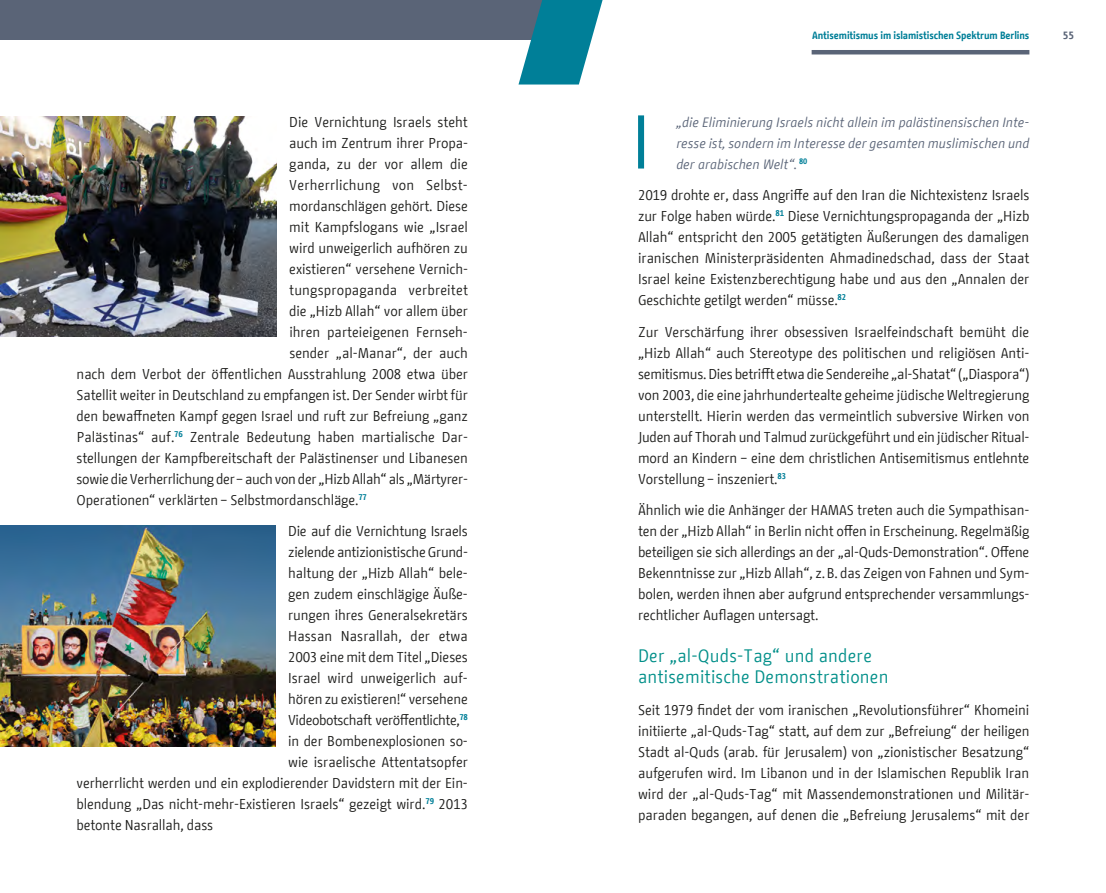
<style>
.page{position:relative;width:1106px;height:893px;background:#fff}
.page>*{position:absolute;margin:0;border:0;box-sizing:border-box;transform-origin:0 0}
.t1{font:18px/21px "BMF Change";letter-spacing:.01em;color:#008f89}
.t2{font:14.25px/21px "BMF Change";letter-spacing:-.01em;color:#1d1d1b;text-align:justify}
.t3{font:14.25px "BMF Change";letter-spacing:-.03em;color:#1d1d1b}
.t4{font:14.25px "BMF Change";letter-spacing:.01em;color:#1d1d1b}
.t5{font:14.25px "BMF Change";letter-spacing:.015em;color:#1d1d1b}
.t6{font:italic 13.5px/21px "BMF Change";color:#5a6477;text-align:justify}
.t7{font:700 10.5px "BMF Change";letter-spacing:-.01em;color:#007f98}
.t8{font:700 10.5px "BMF Change";color:#5a6477}
</style>
<div class="page">
<div style="left:0;top:0;width:561px;height:39px;background:#5a6477"></div>
<svg style="left:518px;top:0;width:84px;height:85px"></svg>
<img style="left:0;top:116px;width:276px;height:221px">
<img style="left:0;top:526px;width:275px;height:220px">
<div style="left:638px;top:115px;width:6px;height:54px;background:#007f98"></div>
<hr style="left:811px;top:50px;width:218px;height:4px;background:#5a6477">
<p class="t2" style="left:289px;top:111px;width:180px">Die Vernichtung Israels steht</p>
<p class="t2" style="left:289px;top:132px;width:180px">auch im Zentrum ihrer Propa-</p>
<p class="t2" style="left:289px;top:153px;width:180px">ganda, zu der vor allem die</p>
<p class="t5" style="left:289px;top:174px;width:180px">Verherrlichung von Selbst-</p>
<p class="t2" style="left:289px;top:195px;width:180px">mordanschlägen gehört. Diese</p>
<p class="t2" style="left:289px;top:216px;width:180px">mit Kampfslogans wie „Israel</p>
<p class="t2" style="left:289px;top:237px;width:180px">wird unweigerlich aufhören zu</p>
<p class="t2" style="left:289px;top:258px;width:180px">existieren“ versehene Vernich-</p>
<p class="t4" style="left:289px;top:279px;width:180px">tungspropaganda verbreitet</p>
<p class="t2" style="left:289px;top:300px;width:180px">die „Hizb Allah“ vor allem über</p>
<p class="t2" style="left:289px;top:321px;width:180px">ihren parteieigenen Fernseh-</p>
<p class="t2" style="left:289px;top:342px;width:180px">sender „al-Manar“, der auch</p>
<p class="t2" style="left:77px;top:363px;width:393px">nach dem Verbot der öffentlichen Ausstrahlung 2008 etwa über</p>
<p class="t2" style="left:77px;top:384px;width:393px">Satellit weiter in Deutschland zu empfangen ist. Der Sender wirbt für</p>
<p class="t2" style="left:77px;top:405px;width:393px">den bewaffneten Kampf gegen Israel und ruft zur Befreiung „ganz</p>
<p class="t2" style="left:77px;top:426px;width:391px">Palästinas“ auf.<sup>76</sup> Zentrale Bedeutung haben martialische Dar-</p>
<p class="t2" style="left:77px;top:447px;width:393px">stellungen der Kampfbereitschaft der Palästinenser und Libanesen</p>
<p class="t2" style="left:77px;top:468px;width:391px">sowie die Verherrlichung der – auch von der „Hizb Allah“ als „Märtyrer-</p>
<p class="t2" style="left:77px;top:489px;width:292px">Operationen“ verklärten – Selbstmordanschläge.<sup>77</sup></p>
<p class="t2" style="left:288px;top:521px;width:181px">Die auf die Vernichtung Israels</p>
<p class="t2" style="left:288px;top:542px;width:181px">zielende antizionistische Grund-</p>
<p class="t2" style="left:288px;top:563px;width:181px">haltung der „Hizb Allah“ bele-</p>
<p class="t2" style="left:288px;top:584px;width:181px">gen zudem einschlägige Äuße-</p>
<p class="t2" style="left:288px;top:605px;width:181px">rungen ihres Generalsekretärs</p>
<p class="t2" style="left:288px;top:626px;width:181px">Hassan Nasrallah, der etwa</p>
<p class="t2" style="left:288px;top:647px;width:181px">2003 eine mit dem Titel „Dieses</p>
<p class="t2" style="left:288px;top:668px;width:179px">Israel wird unweigerlich auf-</p>
<p class="t2" style="left:288px;top:689px;width:181px">hören zu existieren!“ versehene</p>
<p class="t3" style="left:288px;top:710px;width:181px">Videobotschaft veröffentlichte,<sup>78</sup></p>
<p class="t2" style="left:288px;top:731px;width:181px">in der Bombenexplosionen so-</p>
<p class="t2" style="left:288px;top:752px;width:181px">wie israelische Attentatsopfer</p>
<p class="t2" style="left:77px;top:773px;width:393px">verherrlicht werden und ein explodierender Davidstern mit der Ein-</p>
<p class="t2" style="left:77px;top:794px;width:393px">blendung „Das nicht-mehr-Existieren Israels“ gezeigt wird.<sup>79</sup> 2013</p>
<p class="t2" style="left:77px;top:815px;width:138px">betonte Nasrallah, dass</p>
<p class="t7" style="left:812px;top:28px;width:219px">Antisemitismus im islamistischen Spektrum Berlins</p>
<p class="t6" style="left:676px;top:111px;width:354px">„die Eliminierung Israels nicht allein im palästinensischen Inte&shy;resse ist, sondern im Interesse der gesamten muslimischen und der arabischen Welt“. <sup>80</sup></p>
<p class="t2" style="left:638px;top:185px;width:393px">2019 drohte er, dass Angriffe auf den Iran die Nichtexistenz Israels zur Folge haben würde.<sup>81</sup> Diese Vernichtungspropaganda der „Hizb Allah“ entspricht den 2005 getätigten Äußerungen des damaligen iranischen Ministerpräsidenten Ahmadinedschad, dass der Staat Israel keine Existenzberechtigung habe und aus den „Annalen der Geschichte getilgt werden“ müsse.<sup>82</sup></p>
<p class="t2" style="left:638px;top:321px;width:393px">Zur Verschärfung ihrer obsessiven Israelfeindschaft bemüht die „Hizb Allah“ auch Stereotype des politischen und religiösen Anti&shy;semitismus. Dies betrifft etwa die Sendereihe „al-Shatat“ („Diaspora“) von 2003, die eine jahrhundertealte geheime jüdische Weltregierung unterstellt. Hierin werden das vermeintlich subversive Wirken von Juden auf Thorah und Talmud zurückgeführt und ein jüdischer Ritual&shy;mord an Kindern – eine dem christlichen Antisemitismus entlehnte Vorstellung – inszeniert.<sup>83</sup></p>
<p class="t2" style="left:638px;top:500px;width:393px">Ähnlich wie die Anhänger der HAMAS treten auch die Sympathisan&shy;ten der „Hizb Allah“ in Berlin nicht offen in Erscheinung. Regelmäßig beteiligen sie sich allerdings an der „al-Quds-Demonstration“. Offene Bekenntnisse zur „Hizb Allah“, z.B. das Zeigen von Fahnen und Sym&shy;bolen, werden ihnen aber aufgrund entsprechender versammlungs&shy;rechtlicher Auflagen untersagt.</p>
<p class="t1" style="left:638px;top:645px;width:252px">Der „al-Quds-Tag“ und andere antisemitische Demonstrationen</p>
<p class="t2" style="left:638px;top:699px;width:393px">Seit 1979 findet der vom iranischen „Revolutionsführer“ Khomeini initiierte „al-Quds-Tag“ statt, auf dem zur „Befreiung“ der heiligen Stadt al-Quds (arab. für Jerusalem) von „zionistischer Besatzung“ aufgerufen wird. Im Libanon und in der Islamischen Republik Iran wird der „al-Quds-Tag“ mit Massendemonstrationen und Militär&shy;paraden begangen, auf denen die „Befreiung Jerusalems“ mit der</p>
<p class="t8" style="left:1062px;top:28px;width:13px">55</p>
</div>
